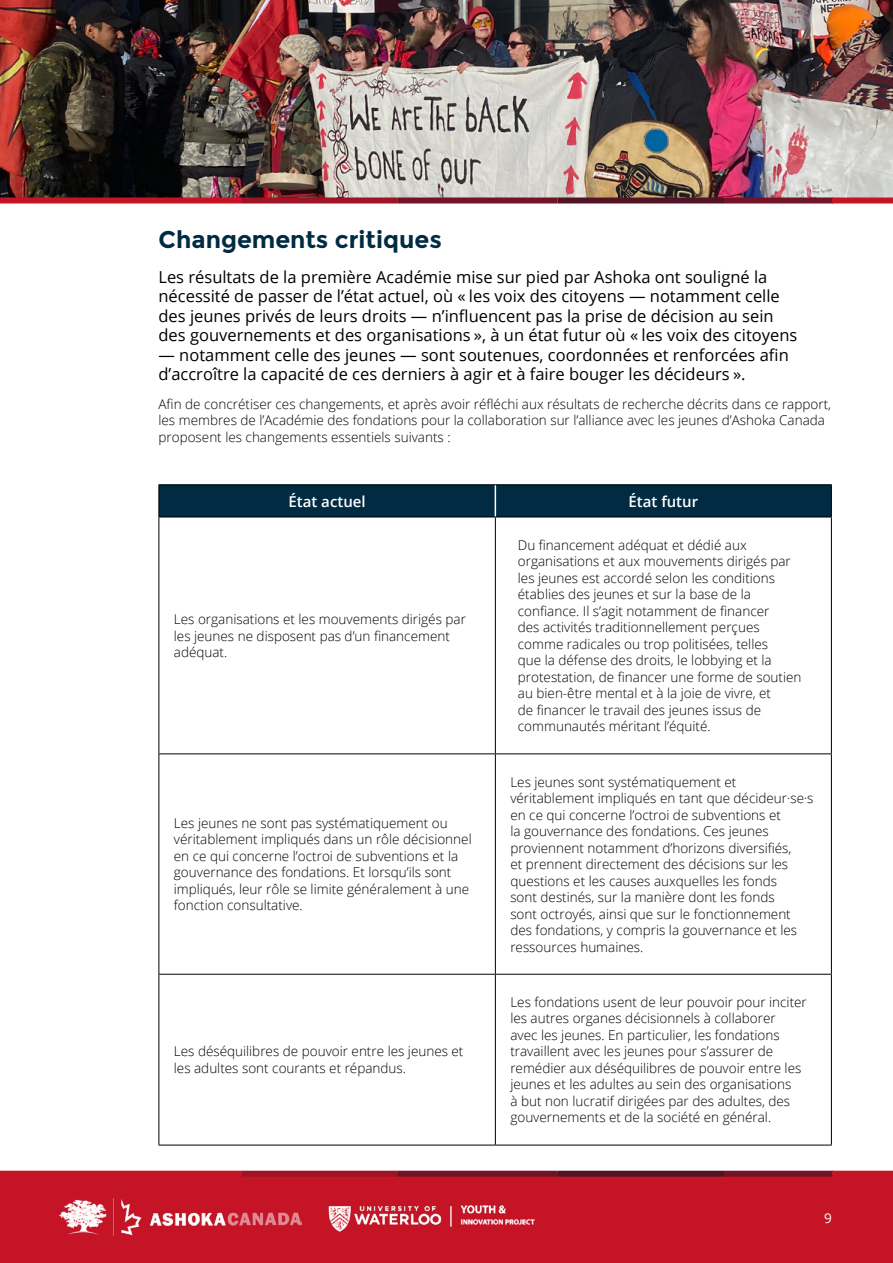
<style>
.page{position:relative;width:893px;height:1263px;background:#fff}
.page>*{position:absolute;margin:0;border:0;box-sizing:border-box;transform-origin:0 0}
.t1{font:700 24px "Montserrat";color:#002b43}
.t2{font:16.5px/19.5px "Open Sans";color:#000}
.t3{font:600 15px "Open Sans";color:#fff}
.t4{font:300 13.5px/16.5px "Open Sans";color:#000}
.t5{font:13.5px "Open Sans";color:#fff}
</style>
<div class="page">
<div style="left:0;top:1173px;width:893px;height:90px;background:#c41425"></div>
<img style="left:60px;top:1198px;width:241px;height:38px">
<img style="left:328px;top:1205px;width:207px;height:27px">
<div style="left:0;top:1171px;width:242px;height:6px;background:#c41425"></div>
<div style="left:242px;top:1171px;width:155px;height:6px;background:#9e1425"></div>
<div style="left:397px;top:1171px;width:160px;height:6px;background:#711425"></div>
<div style="left:724px;top:1171px;width:109px;height:6px;background:#711425"></div>
<div style="left:557px;top:1171px;width:167px;height:6px;background:#511425"></div>
<div style="left:832px;top:1171px;width:61px;height:6px;background:#c41425"></div>
<img style="left:0;top:0;width:893px;height:197px">
<div style="left:159px;top:485px;width:672px;height:32px;background:#002b43"></div>
<hr style="left:158px;top:754px;width:1px;height:220px;background:#000">
<hr style="left:158px;top:974px;width:337px;height:1px;background:#000">
<hr style="left:158px;top:974px;width:1px;height:171px;background:#000">
<hr style="left:158px;top:1145px;width:337px;height:1px;background:#000">
<hr style="left:495px;top:974px;width:1px;height:171px;background:#000">
<hr style="left:831px;top:974px;width:1px;height:171px;background:#000">
<hr style="left:495px;top:1145px;width:337px;height:1px;background:#000">
<hr style="left:495px;top:754px;width:1px;height:220px;background:#000">
<hr style="left:831px;top:754px;width:1px;height:220px;background:#000">
<hr style="left:495px;top:974px;width:337px;height:1px;background:#000">
<hr style="left:158px;top:517px;width:1px;height:236px;background:#000">
<hr style="left:158px;top:753px;width:337px;height:1px;background:#000">
<hr style="left:495px;top:517px;width:1px;height:236px;background:#000">
<hr style="left:831px;top:517px;width:1px;height:236px;background:#000">
<hr style="left:495px;top:753px;width:337px;height:1px;background:#000">
<hr style="left:495px;top:485px;width:1px;height:32px;background:#fff">
<hr style="left:158px;top:484px;width:337px;height:1px;background:#000">
<hr style="left:158px;top:485px;width:1px;height:32px;background:#000">
<hr style="left:495px;top:484px;width:337px;height:1px;background:#000">
<hr style="left:831px;top:485px;width:1px;height:32px;background:#000">
<hr style="left:158px;top:517px;width:337px;height:1px;background:#000">
<hr style="left:495px;top:517px;width:337px;height:1px;background:#000">
<div style="left:0;top:197px;width:242px;height:6px;background:#c41425"></div>
<div style="left:242px;top:197px;width:155px;height:6px;background:#9e1425"></div>
<div style="left:397px;top:197px;width:160px;height:6px;background:#711425"></div>
<div style="left:724px;top:197px;width:109px;height:6px;background:#711425"></div>
<div style="left:557px;top:197px;width:167px;height:6px;background:#511425"></div>
<div style="left:832px;top:197px;width:61px;height:6px;background:#c41425"></div>
<h1 class="t1" style="left:158px;top:225px;width:285px">Changements critiques</h1>
<p class="t2" style="left:158px;top:266px;width:640px">Les résultats de la première Académie mise sur pied par Ashoka ont souligné la nécessité de passer de l’état actuel, où « les voix des citoyens — notamment celle des jeunes privés de leurs droits — n’influencent pas la prise de décision au sein des gouvernements et des organisations », à un état futur où « les voix des citoyens</p>
<p class="t2" style="left:158px;top:344px;width:632px">— notamment celle des jeunes — sont soutenues, coordonnées et renforcées afin d’accroître la capacité de ces derniers à agir et à faire bouger les décideurs ».</p>
<p class="t4" style="left:158px;top:395px;width:674px">Afin de concrétiser ces changements, et après avoir réfléchi aux résultats de recherche décrits dans ce rapport, les membres de l’Académie des fondations pour la collaboration sur l’alliance avec les jeunes d’Ashoka Canada proposent les changements essentiels suivants :</p>
<p class="t3" style="left:289px;top:491px;width:79px">État actuel</p>
<p class="t3" style="left:629px;top:491px;width:71px">État futur</p>
<p class="t4" style="left:174px;top:611px;width:294px">Les organisations et les mouvements dirigés par les jeunes ne disposent pas d’un financement adéquat.</p>
<p class="t4" style="left:174px;top:814px;width:299px">Les jeunes ne sont pas systématiquement ou véritablement impliqués dans un rôle décisionnel en ce qui concerne l’octroi de subventions et la gouvernance des fondations. Et lorsqu’ils sont impliqués, leur rôle se limite généralement à une fonction consultative.</p>
<p class="t4" style="left:174px;top:1043px;width:291px">Les déséquilibres de pouvoir entre les jeunes et les adultes sont courants et répandus.</p>
<p class="t4" style="left:518px;top:536px;width:285px">Du financement adéquat et dédié aux organisations et aux mouvements dirigés par les jeunes est accordé selon les conditions établies des jeunes et sur la base de la confiance. Il s’agit notamment de financer<br>des activités traditionnellement perçues comme radicales ou trop politisées, telles<br>que la défense des droits, le lobbying et la protestation, de financer une forme de soutien au bien-être mental et à la joie de vivre, et<br>de financer le travail des jeunes issus de communautés méritant l’équité.</p>
<p class="t4" style="left:510px;top:773px;width:305px">Les jeunes sont systématiquement et véritablement impliqués en tant que décideur·se·s en ce qui concerne l’octroi de subventions et<br>la gouvernance des fondations. Ces jeunes proviennent notamment d’horizons diversifiés,<br>et prennent directement des décisions sur les questions et les causes auxquelles les fonds<br>sont destinés, sur la manière dont les fonds<br>sont octroyés, ainsi que sur le fonctionnement des fondations, y compris la gouvernance et les ressources humaines.</p>
<p class="t4" style="left:510px;top:993px;width:298px">Les fondations usent de leur pouvoir pour inciter les autres organes décisionnels à collaborer<br>avec les jeunes. En particulier, les fondations travaillent avec les jeunes pour s’assurer de remédier aux déséquilibres de pouvoir entre les jeunes et les adultes au sein des organisations<br>à but non lucratif dirigées par des adultes, des gouvernements et de la société en général.</p>
<p class="t5" style="left:824px;top:1208px;width:9px">9</p>
</div>
